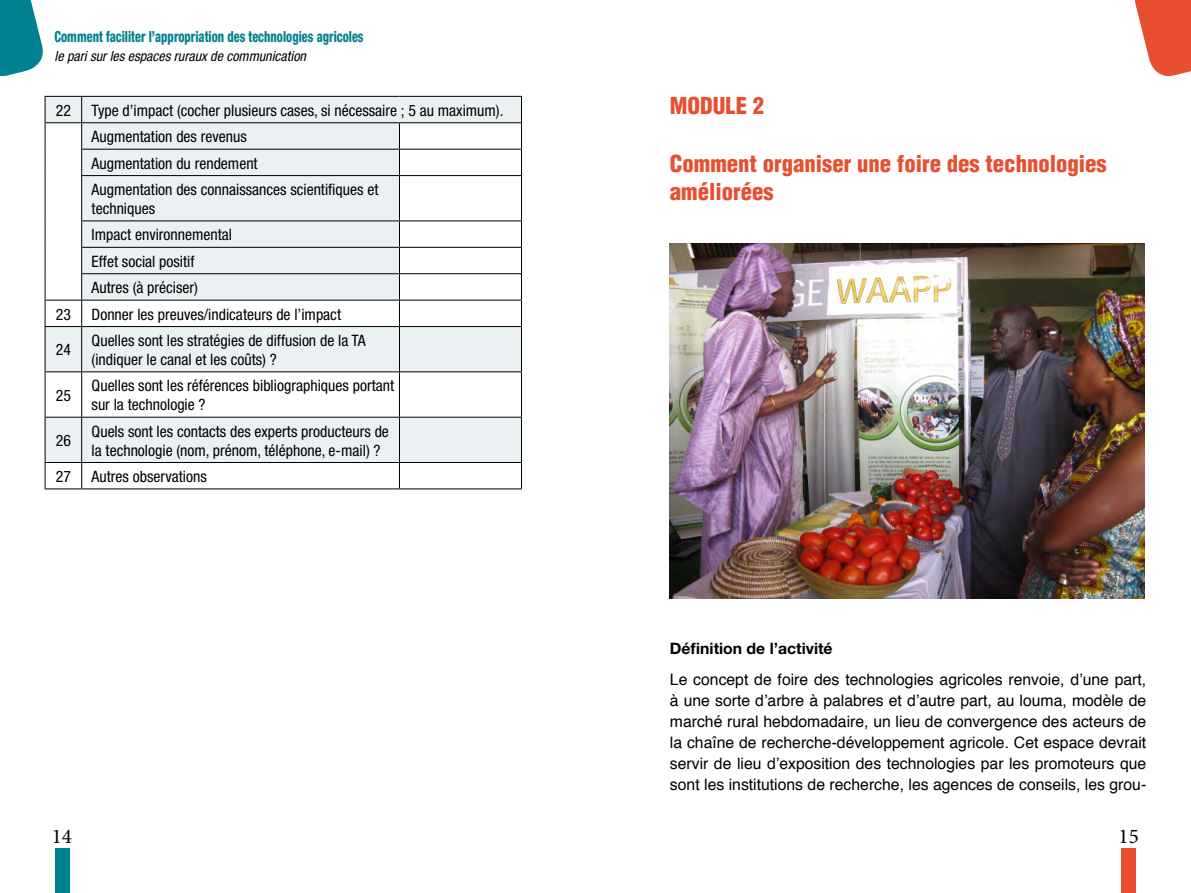
<style>
.page{position:relative;width:1191px;height:893px;background:#fff}
.page>*{position:absolute;margin:0;border:0;box-sizing:border-box;transform-origin:0 0}
.t1{font:900 condensed 22.75px/27.3px "Helvetica";color:#e74f30}
.t2{font:21px "Minion Pro";color:#000}
.t3{font:condensed 15.75px/18.9px "Helvetica Neue";color:#000}
.t4{font:15.75px/21px "Helvetica";color:#000;text-align:justify}
.t5{font:700 15.75px "Helvetica Neue";color:#000}
.t6{font:800 condensed 15.4px "Helvetica Neue";color:#008190;scale:.8 1}
.t7{font:italic condensed 14px "Helvetica Neue";color:#000}
</style>
<div class="page">
<svg style="left:1134px;top:0;width:57px;height:76px"></svg>
<div style="left:1121px;top:848px;width:15px;height:45px;background:#e74f30"></div>
<svg style="left:0;top:0;width:43px;height:76px;background:#2995a2"></svg>
<div style="left:55px;top:848px;width:14px;height:45px;background:#008190"></div>
<svg style="left:46px;top:97px;width:475px;height:365px;fill:#ebf1f3"></svg>
<hr style="left:45px;top:96px;width:37px;height:1px;background:#000">
<hr style="left:82px;top:96px;width:317px;height:1px;background:#000">
<hr style="left:399px;top:96px;width:123px;height:1px;background:#000">
<hr style="left:45px;top:122px;width:37px;height:1px;background:#000">
<svg style="left:45px;top:97px;width:1px;height:79px"></svg>
<hr style="left:45px;top:176px;width:1px;height:45px;background:#000">
<hr style="left:82px;top:122px;width:317px;height:1px;background:#000">
<hr style="left:399px;top:122px;width:123px;height:1px;background:#000">
<hr style="left:81px;top:149px;width:318px;height:1px;background:#000">
<svg style="left:81px;top:97px;width:1px;height:78px"></svg>
<hr style="left:399px;top:149px;width:123px;height:1px;background:#000">
<svg style="left:399px;top:123px;width:1px;height:52px"></svg>
<svg style="left:521px;top:97px;width:1px;height:78px"></svg>
<hr style="left:81px;top:175px;width:318px;height:1px;background:#000">
<hr style="left:81px;top:176px;width:1px;height:44px;background:#000">
<hr style="left:399px;top:175px;width:123px;height:1px;background:#000">
<hr style="left:399px;top:176px;width:1px;height:44px;background:#000">
<hr style="left:521px;top:176px;width:1px;height:44px;background:#000">
<hr style="left:81px;top:220px;width:318px;height:1px;background:#000">
<hr style="left:399px;top:220px;width:123px;height:1px;background:#000">
<hr style="left:81px;top:247px;width:318px;height:1px;background:#000">
<hr style="left:399px;top:247px;width:123px;height:1px;background:#000">
<hr style="left:81px;top:273px;width:318px;height:1px;background:#000">
<hr style="left:399px;top:273px;width:123px;height:1px;background:#000">
<hr style="left:45px;top:300px;width:37px;height:1px;background:#000">
<svg style="left:45px;top:221px;width:1px;height:105px"></svg>
<hr style="left:82px;top:300px;width:317px;height:1px;background:#000">
<svg style="left:81px;top:221px;width:1px;height:105px"></svg>
<hr style="left:399px;top:300px;width:123px;height:1px;background:#000">
<svg style="left:399px;top:221px;width:1px;height:105px"></svg>
<svg style="left:521px;top:221px;width:1px;height:105px"></svg>
<hr style="left:45px;top:326px;width:37px;height:1px;background:#000">
<hr style="left:45px;top:327px;width:1px;height:44px;background:#000">
<hr style="left:82px;top:326px;width:317px;height:1px;background:#000">
<hr style="left:81px;top:327px;width:1px;height:44px;background:#000">
<hr style="left:399px;top:326px;width:123px;height:1px;background:#000">
<hr style="left:399px;top:327px;width:1px;height:44px;background:#000">
<hr style="left:521px;top:327px;width:1px;height:44px;background:#000">
<hr style="left:45px;top:371px;width:37px;height:1px;background:#000">
<hr style="left:45px;top:372px;width:1px;height:45px;background:#000">
<hr style="left:82px;top:371px;width:317px;height:1px;background:#000">
<hr style="left:81px;top:372px;width:1px;height:45px;background:#000">
<hr style="left:399px;top:371px;width:123px;height:1px;background:#000">
<hr style="left:399px;top:372px;width:1px;height:45px;background:#000">
<hr style="left:521px;top:372px;width:1px;height:45px;background:#000">
<hr style="left:45px;top:417px;width:37px;height:1px;background:#000">
<hr style="left:45px;top:418px;width:1px;height:44px;background:#000">
<hr style="left:82px;top:417px;width:317px;height:1px;background:#000">
<hr style="left:81px;top:418px;width:1px;height:44px;background:#000">
<hr style="left:399px;top:417px;width:123px;height:1px;background:#000">
<hr style="left:399px;top:418px;width:1px;height:44px;background:#000">
<hr style="left:521px;top:418px;width:1px;height:44px;background:#000">
<hr style="left:45px;top:462px;width:37px;height:1px;background:#000">
<svg style="left:45px;top:463px;width:1px;height:25px"></svg>
<hr style="left:82px;top:462px;width:317px;height:1px;background:#000">
<svg style="left:81px;top:463px;width:1px;height:25px"></svg>
<hr style="left:399px;top:462px;width:123px;height:1px;background:#000">
<svg style="left:399px;top:463px;width:1px;height:25px"></svg>
<svg style="left:521px;top:463px;width:1px;height:25px"></svg>
<hr style="left:45px;top:488px;width:37px;height:1px;background:#000">
<hr style="left:82px;top:488px;width:317px;height:1px;background:#000">
<hr style="left:399px;top:488px;width:123px;height:1px;background:#000">
<img style="left:670px;top:243px;width:474px;height:356px">
<p class="t6" style="left:55px;top:27px;width:388px">Comment faciliter l’appropriation des technologies agricoles</p>
<p class="t7" style="left:55px;top:48px;width:253px">le pari sur les espaces ruraux de communication</p>
<p class="t3" style="left:56px;top:101px;width:17px">22</p>
<p class="t3" style="left:92px;top:101px;width:413px">Type d’impact (cocher plusieurs cases, si nécessaire ; 5 au maximum).</p>
<p class="t3" style="left:92px;top:127px;width:157px">Augmentation des revenus</p>
<p class="t3" style="left:92px;top:153px;width:168px">Augmentation du rendement</p>
<p class="t3" style="left:92px;top:180px;width:288px">Augmentation des connaissances scientifiques et techniques</p>
<p class="t3" style="left:92px;top:225px;width:142px">Impact environnemental</p>
<p class="t3" style="left:92px;top:252px;width:104px">Effet social positif</p>
<p class="t3" style="left:92px;top:278px;width:108px">Autres (à préciser)</p>
<p class="t3" style="left:56px;top:304px;width:17px">23</p>
<p class="t3" style="left:92px;top:304px;width:251px">Donner les preuves/indicateurs de l’impact</p>
<p class="t3" style="left:56px;top:340px;width:17px">24</p>
<p class="t3" style="left:92px;top:331px;width:276px">Quelles sont les stratégies de diffusion de la TA (indiquer le canal et les coûts) ?</p>
<p class="t3" style="left:56px;top:386px;width:17px">25</p>
<p class="t3" style="left:92px;top:376px;width:304px">Quelles sont les références bibliographiques portant sur la technologie ?</p>
<p class="t3" style="left:56px;top:431px;width:17px">26</p>
<p class="t3" style="left:92px;top:421px;width:299px">Quels sont les contacts des experts producteurs de la technologie (nom, prénom, téléphone, e-mail) ?</p>
<p class="t3" style="left:56px;top:467px;width:17px">27</p>
<p class="t3" style="left:92px;top:467px;width:117px">Autres observations</p>
<h2 class="t2" style="left:52px;top:823px;width:22px">14</h2>
<p class="t1" style="left:670px;top:92px;width:96px">MODULE 2</p>
<p class="t1" style="left:670px;top:150px;width:438px">Comment organiser une foire des technologies améliorées</p>
<p class="t5" style="left:670px;top:639px;width:164px">Définition de l’activité</p>
<p class="t4" style="left:670px;top:669px;width:478px">Le concept de foire des technologies agricoles renvoie, d’une part, à une sorte d’arbre à palabres et d’autre part, au louma, modèle de marché rural hebdomadaire, un lieu de convergence des acteurs de la chaîne de recherche-développement agricole. Cet espace devrait servir de lieu d’exposition des technologies par les promoteurs que sont les institutions de recherche, les agences de conseils, les grou-</p>
<p class="t2" style="left:1118px;top:823px;width:22px">15</p>
</div>
